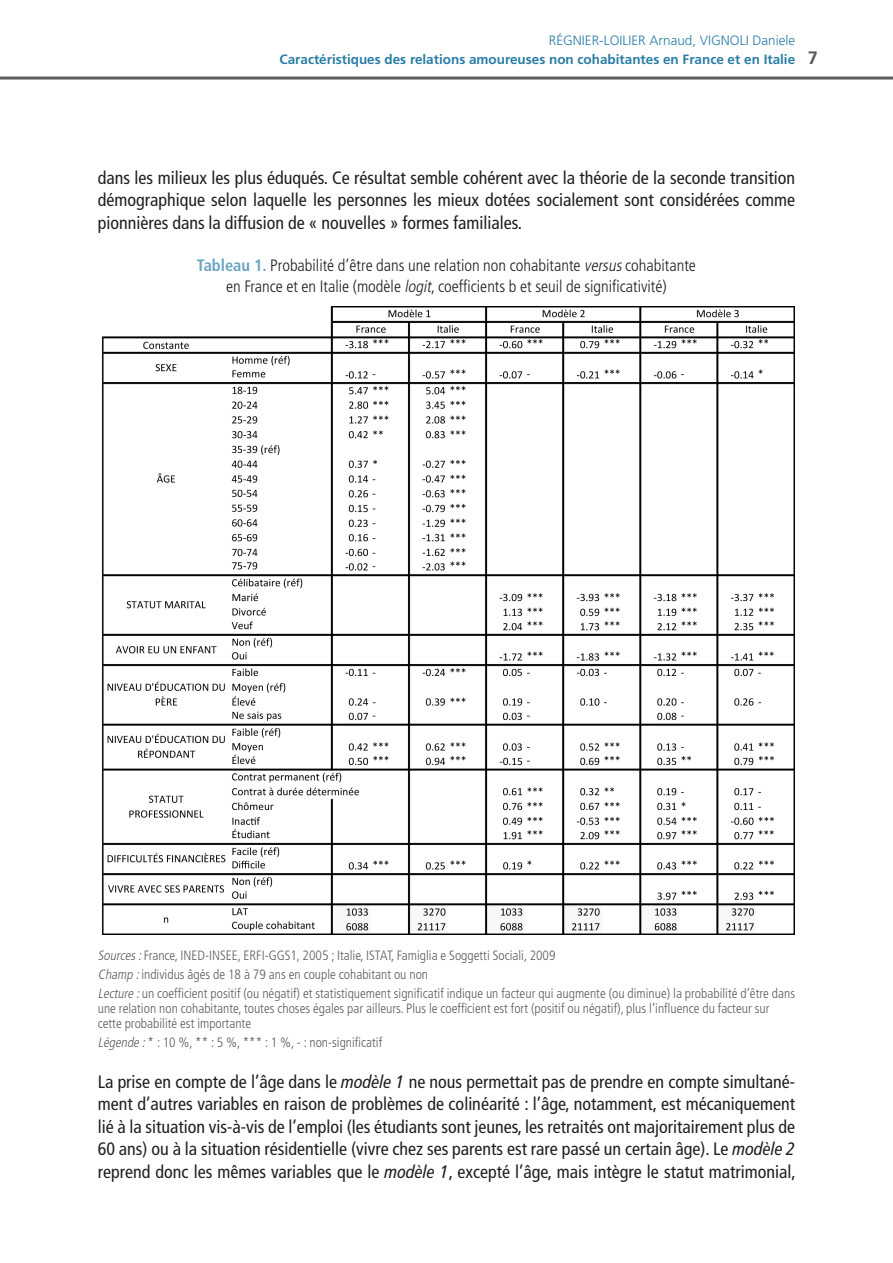
<style>
.page{position:relative;width:893px;height:1263px;background:#fff}
.page>*{position:absolute;margin:0;border:0;box-sizing:border-box;transform-origin:0 0}
.Texte_courant{font:condensed 18px/22.5px "Frutiger LT Std";color:#231f20;text-align:justify}
.t1{font:700 18px "Frutiger LT Std";color:#5d5d5d}
.Tab_Fig_Titre{font:300 condensed 16.5px/21px "Frutiger LT Std";color:#231f20;text-align:center}
.Tab_Source{font:300 condensed 13.5px/14.9px "Frutiger LT Std";color:#5d5d5d}
.t2{font:700 13.5px "Frutiger LT Std";color:#2a7da6}
.t3{font:300 13.5px "Frutiger LT Std";color:#2a7da6}
.s1{font-weight:700;color:#6aa4c0}
.s2{font-style:italic}
.s3{font-family:"Frutiger LT Com";font-style:italic}
</style>
<div class="page">
<hr style="left:0;top:77px;width:893px;height:3px;background:#5d5d5d">
<img style="left:102px;top:306px;width:692px;height:629px">
<p class="t3" style="left:549px;top:33px;width:248px">RÉGNIER-LOILIER Arnaud, VIGNOLI Daniele</p>
<p class="t2" style="left:280px;top:51px;width:517px">Caractéristiques des relations amoureuses non cohabitantes en France et en Italie</p>
<p class="t1" style="left:808px;top:47px;width:12px">7</p>
<p class="Texte_courant" style="left:98px;top:166px;width:699px">dans les milieux les plus éduqués. Ce résultat semble cohérent avec la théorie de la seconde transition démographique selon laquelle les personnes les mieux dotées socialement sont considérées comme pionnières dans la diffusion de « nouvelles » formes familiales.</p>
<p class="Tab_Fig_Titre" style="left:197px;top:255px;width:501px"><span class="s1">Tableau 1.</span> Probabilité d’être dans une relation non cohabitante <span class="s2">versus</span>cohabitante en France et en Italie (modèle <span class="s2">logit</span>, coefficients b et seuil de significativité)</p>
<p class="Tab_Source" style="left:98px;top:948px;width:459px"><span class="s2">Sources:</span>France, INED-INSEE, ERFI-GGS1, 2005 ; Italie, ISTAT, Famiglia e Soggetti Sociali, 2009</p>
<p class="Tab_Source" style="left:98px;top:967px;width:332px"><span class="s2">Champ :</span>individus âgés de 18 à 79 ans en couple cohabitant ou non</p>
<p class="Tab_Source" style="left:98px;top:986px;width:699px"><span class="s2">Lecture :</span>un coefficient positif (ou négatif) et statistiquement significatif indique un facteur qui augmente (ou diminue) la probabilité d’être dans une relation non cohabitante, toutes choses égales par ailleurs. Plus le coefficient est fort (positif ou négatif), plus l’influence du facteur sur cette probabilité est importante</p>
<p class="Tab_Source" style="left:98px;top:1035px;width:286px"><span class="s2">Légende :</span>* : 10 %, ** : 5 %, *** : 1 %, - : non-significatif</p>
<p class="Texte_courant" style="left:98px;top:1070px;width:699px">La prise en compte de l’âge dans le <span class="s3">modèle 1</span> ne nous permettait pas de prendre en compte simultané&shy;ment d’autres variables en raison de problèmes de colinéarité : l’âge, notamment, est mécaniquement lié à la situation vis-à-vis de l’emploi (les étudiants sont jeunes, les retraités ont majoritairement plus de 60 ans) ou à la situation résidentielle (vivre chez ses parents est rare passé un certain âge). Le <span class="s3">modèle 2 </span>reprend donc les mêmes variables que le <span class="s3">modèle 1</span>, excepté l’âge, mais intègre le statut matrimonial,</p>
</div>
